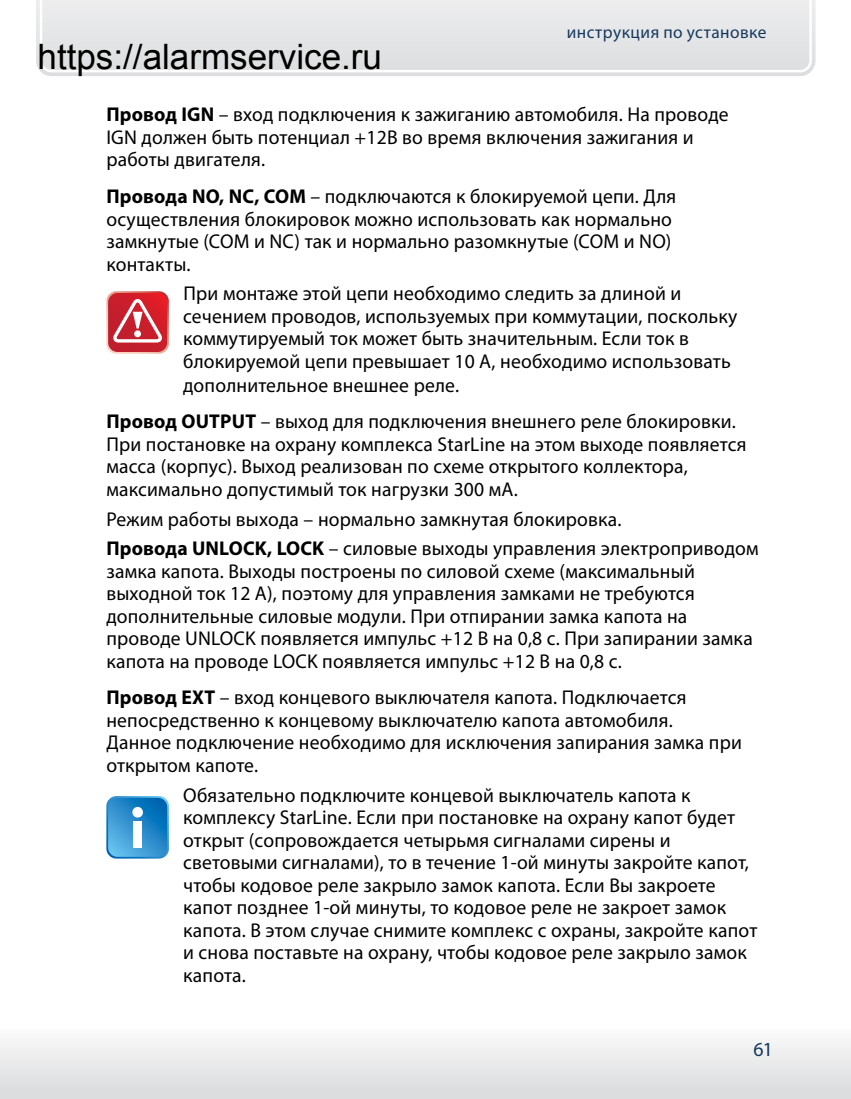
<style>
.page{position:relative;width:851px;height:1099px;background:#fff}
.page>*{position:absolute;margin:0;border:0;box-sizing:border-box;transform-origin:0 0}
.t1{font:20px/22.5px "Myriad Pro";letter-spacing:.01em;color:#000}
.t2{font:20px "Myriad Pro";color:#17395e}
.t3{font:17.5px "Myriad Pro";letter-spacing:.025em;color:#17395e}
.s1{font-weight:700}
</style>
<div class="page">
<svg style="left:36px;top:0;width:779px;height:76px;background:#dedfe0"></svg>
<svg style="left:38px;top:0;width:774px;height:74px;background:#dbdcdd"></svg>
<svg style="left:0;top:1041px;width:850px;height:57px"></svg>
<svg style="left:106px;top:291px;width:63px;height:63px;background:#d6535a"></svg>
<div style="left:134px;top:330px;width:7px;height:7px;background:#fff;border-radius:50%"></div>
<svg style="left:106px;top:796px;width:63px;height:62px;background:#3392ce"></svg>
<div style="left:132px;top:807px;width:11px;height:10px;background:#fff;border-radius:50%"></div>
<div style="left:133px;top:821px;width:9px;height:26px;background:#fff"></div>
<p class="t3" style="left:566px;top:22px;width:201px">инструкция по установке</p>
<p class="t1" style="left:106px;top:103px;width:623px"><span class="s1">Провод IGN</span> – вход подключения к зажиганию автомобиля. На проводе<br>IGN должен быть потенциал +12В во время включения зажигания и работы двигателя.</p>
<p class="t1" style="left:106px;top:185px;width:571px"><span class="s1">Провода NO, NC, COM</span> – подключаются к блокируемой цепи. Для осуществления блокировок можно использовать как нормально замкнутые (COM и NC) так и нормально разомкнутые (COM и NO) контакты.</p>
<p class="t1" style="left:183px;top:282px;width:556px">При монтаже этой цепи необходимо следить за длиной и сечением проводов, используемых при коммутации, поскольку коммутируемый ток может быть значительным. Если ток в блокируемой цепи превышает 10 А, необходимо использовать дополнительное внешнее реле.</p>
<p class="t1" style="left:106px;top:410px;width:641px"><span class="s1">Провод OUTPUT</span> – выход для подключения внешнего реле блокировки.<br>При постановке на охрану комплекса StarLine на этом выходе появляется масса (корпус). Выход реализован по схеме открытого коллектора, максимально допустимый ток нагрузки 300 мА.</p>
<p class="t1" style="left:106px;top:504px;width:653px;line-height:29.5px">Режим работы выхода – нормально замкнутая блокировка.<br><span class="s1">Провода UNLOCK, LOCK</span> – силовые выходы управления электроприводом</p>
<p class="t1" style="left:106px;top:559px;width:647px">замка капота. Выходы построены по силовой схеме (максимальный выходной ток 12 А), поэтому для управления замками не требуются дополнительные силовые модули. При отпирании замка капота на проводе UNLOCK появляется импульс +12 В на 0,8 с. При запирании замка капота на проводе LOCK появляется импульс +12 В на 0,8 с.</p>
<p class="t1" style="left:106px;top:686px;width:637px"><span class="s1">Провод EXT</span> – вход концевого выключателя капота. Подключается непосредственно к концевому выключателю капота автомобиля.<br>Данное подключение необходимо для исключения запирания замка при открытом капоте.</p>
<p class="t1" style="left:183px;top:783px;width:575px">Обязательно подключите концевой выключатель капота к комплексу StarLine. Если при постановке на охрану капот будет открыт (сопровождается четырьмя сигналами сирены и световыми сигналами), то в течение 1-ой минуты закройте капот, чтобы кодовое реле закрыло замок капота. Если Вы закроете капот позднее 1-ой минуты, то кодовое реле не закроет замок капота. В этом случае снимите комплекс с охраны, закройте капот и снова поставьте на охрану, чтобы кодовое реле закрыло замок капота.</p>
<p class="t2" style="left:753px;top:1037px;width:21px">61</p>
</div>
